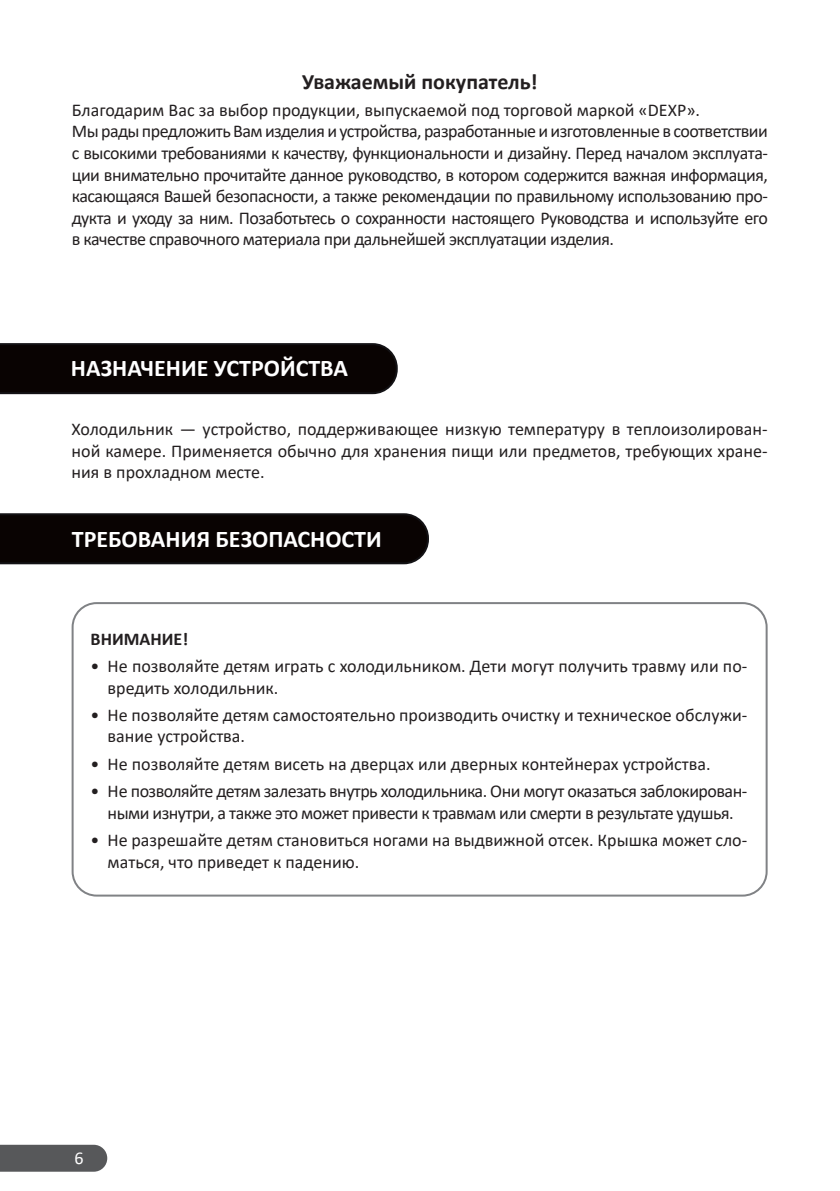
<style>
.page{position:relative;width:840px;height:1191px;background:#fff}
.page>*{position:absolute;margin:0;border:0;box-sizing:border-box;transform-origin:0 0}
.Заголовок_раздела{font:700 24px "Calibri";color:#fff}
.НАЗВАНИЕ_МОДЕЛИ{font:700 22px "Calibri";color:#231f20}
.t1{font:18px/21.6px "Calibri";color:#231f20}
.t2{font:18px/21.6px "Calibri";letter-spacing:-.03em;color:#231f20;text-align:center}
.t3{font:700 18px "Calibri";color:#231f20}
.t4{font:18px "Calibri";color:#fff}
</style>
<div class="page">
<div style="left:0;top:1144px;width:107px;height:27px;background:#57585a"></div>
<div style="left:72px;top:602px;width:695px;height:294px;border:2px solid #808285;border-radius:24px"></div>
<svg style="left:0;top:343px;width:397px;height:51px;background:#0d0706"></svg>
<svg style="left:0;top:513px;width:429px;height:51px;background:#0e0807"></svg>
<p class="НАЗВАНИЕ_МОДЕЛИ" style="left:302px;top:66px;width:237px">Уважаемый покупатель!</p>
<p class="t1" style="left:72px;top:99px;width:629px">Благодарим Вас за выбор продукции, выпускаемой под торговой маркой «DEXP».</p>
<p class="t1" style="left:72px;top:120px;width:697px;text-align:justify">Мы рады предложить Вам изделия и устройства, разработанные и изготовленные в соответствии с высокими требованиями к качеству, функциональности и дизайну. Перед началом эксплуата&shy;ции внимательно прочитайте данное руководство, в котором содержится важная информация, касающаяся Вашей безопасности, а также рекомендации по правильному использованию про&shy;дукта и уходу за ним. Позаботьтесь о сохранности настоящего Руководства и используйте его в качестве справочного материала при дальнейшей эксплуатации изделия.</p>
<p class="Заголовок_раздела" style="left:71px;top:351px;width:278px">НАЗНАЧЕНИЕ УСТРОЙСТВА</p>
<p class="t1" style="left:72px;top:418px;width:697px;text-align:justify">Холодильник — устройство, поддерживающее низкую температуру в теплоизолирован&shy;ной камере. Применяется обычно для хранения пищи или предметов, требующих хране&shy;ния в прохладном месте.</p>
<p class="Заголовок_раздела" style="left:72px;top:522px;width:311px">ТРЕБОВАНИЯ БЕЗОПАСНОСТИ</p>
<p class="t3" style="left:91px;top:626px;width:99px">ВНИМАНИЕ!</p>
<p class="t1" style="left:108px;top:654px;width:640px;text-indent:-17px">• Не позволяйте детям играть с холодильником. Дети могут получить травму или по&shy;вредить холодильник.</p>
<p class="t1" style="left:108px;top:703px;width:640px;text-indent:-17px">• Не позволяйте детям самостоятельно производить очистку и техническое обслужи&shy;вание устройства.</p>
<p class="t1" style="left:91px;top:752px;width:621px">• Не позволяйте детям висеть на дверцах или дверных контейнерах устройства.</p>
<p class="t2" style="left:91px;top:780px;width:657px">• Не позволяйте детям залезать внутрь холодильника. Они могут оказаться заблокирован&shy;ными изнутри, а также это может привести к травмам или смерти в результате удушья.</p>
<p class="t1" style="left:108px;top:828px;width:640px;text-indent:-17px">• Не разрешайте детям становиться ногами на выдвижной отсек. Крышка может сло&shy;маться, что приведет к падению.</p>
<p class="t4" style="left:75px;top:1145px;width:11px">6</p>
</div>
